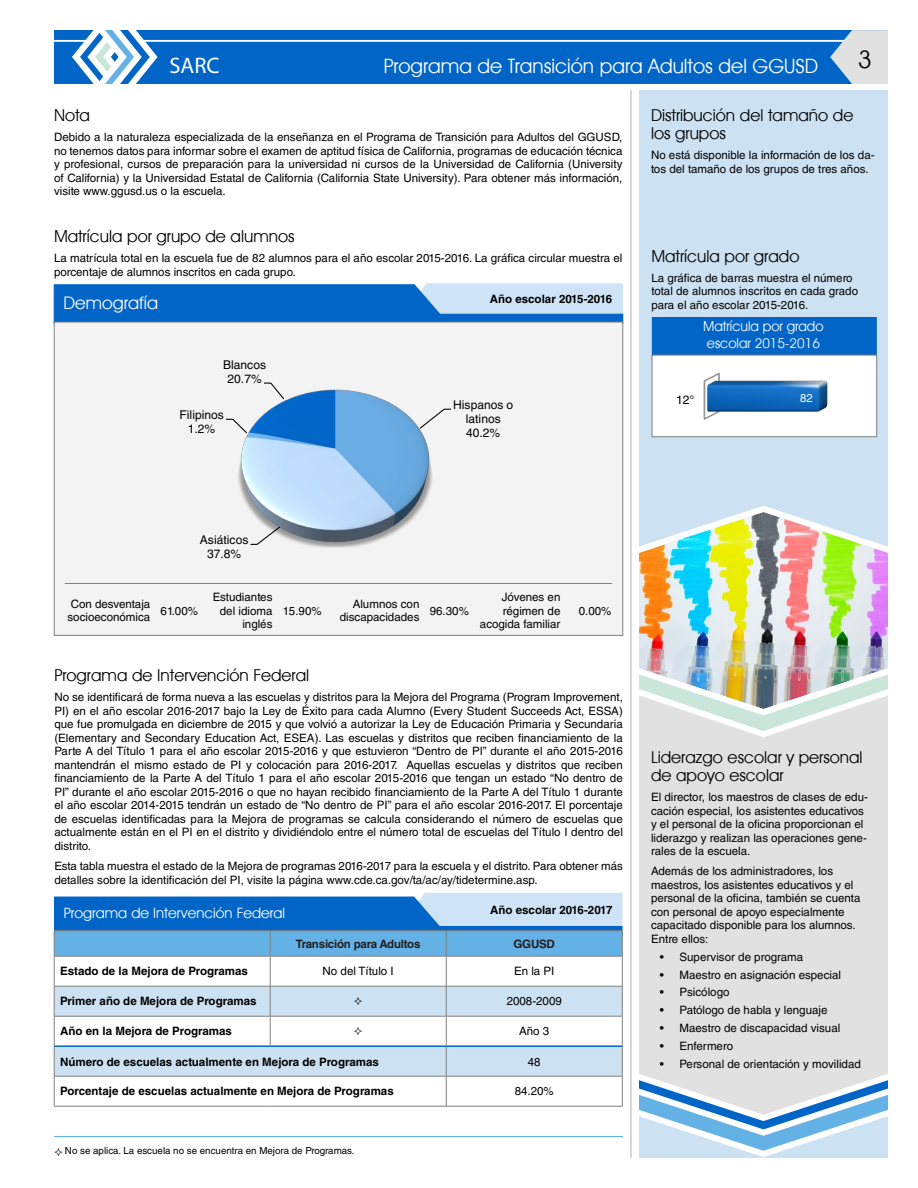
<style>
.page{position:relative;width:918px;height:1188px;background:#fff}
.page>*{position:absolute;margin:0;border:0;box-sizing:border-box;transform-origin:0 0}
.t1{font:30px "Avant Garde T.";color:#010101}
.t2{font:24px "Avant Garde T.";color:#fff}
.t3{font:22.5px "Myriad Pro";color:#fff}
.t4{font:21px "Avant Garde T.";color:#fff}
.t5{font:19.8px/18px "Avant Garde T.";color:#010101}
.t6{font:17.25px "Avant Garde T.";color:#fff}
.t7{font:16.5px/16.5px "Avant Garde T.";color:#fff}
.t8{font:12px/13.8px "Helvetica LT Std";letter-spacing:-.005em;color:#000;text-align:center}
.t9{font:11.55px/13.5px "Helvetica LT Std";color:#010101}
.t10{font:700 11.55px "Helvetica LT Std";color:#010101}
.t11{font:700 11.55px "Helvetica LT Std";letter-spacing:-.02em;color:#231f20}
.t12{font:11.4px "Helvetica LT Std";color:#fff}
.t13{font:9.75px "Helvetica LT Std";color:#010101}
</style>
<div class="page">
<div style="left:639px;top:90px;width:249px;height:1068px;background:#cce1f2"></div>
<hr style="left:630px;top:90px;width:2px;height:1068px;background:#c8c8c8">
<div style="left:54px;top:30px;width:776px;height:54px;background:#0065c6"></div>
<hr style="left:54px;top:40px;width:834px;height:2px;background:#fff">
<svg style="left:830px;top:30px;width:58px;height:54px;background:#b7cadc"></svg>
<svg style="left:67px;top:30px;width:95px;height:54px"></svg>
<div style="left:631px;top:720px;width:257px;height:348px;background:#e1e1e1"></div>
<hr style="left:54px;top:1136px;width:569px;height:1px;background:#63b1e5">
<svg style="left:55px;top:957px;width:567px;height:149px"></svg>
<svg style="left:55px;top:987px;width:215px;height:89px;fill:#cce1f2"></svg>
<svg style="left:54px;top:893px;width:569px;height:63px;background:#579fdb"></svg>
<hr style="left:54px;top:956px;width:1px;height:30px;background:#808080">
<hr style="left:54px;top:956px;width:216px;height:1px;background:#808080">
<hr style="left:270px;top:956px;width:1px;height:30px;background:#808080">
<hr style="left:270px;top:956px;width:176px;height:1px;background:#808080">
<hr style="left:446px;top:956px;width:1px;height:30px;background:#808080">
<hr style="left:446px;top:956px;width:177px;height:1px;background:#808080">
<hr style="left:622px;top:956px;width:1px;height:30px;background:#808080">
<hr style="left:54px;top:986px;width:1px;height:30px;background:#808080">
<hr style="left:54px;top:986px;width:216px;height:1px;background:#808080">
<hr style="left:622px;top:986px;width:1px;height:30px;background:#808080">
<hr style="left:54px;top:1016px;width:1px;height:30px;background:#808080">
<hr style="left:54px;top:1016px;width:216px;height:1px;background:#808080">
<hr style="left:622px;top:1016px;width:1px;height:30px;background:#808080">
<hr style="left:54px;top:1046px;width:1px;height:30px;background:#808080">
<hr style="left:622px;top:1046px;width:1px;height:30px;background:#808080">
<hr style="left:54px;top:1076px;width:1px;height:30px;background:#808080">
<hr style="left:54px;top:1076px;width:216px;height:1px;background:#808080">
<hr style="left:270px;top:1076px;width:176px;height:1px;background:#808080">
<hr style="left:54px;top:1106px;width:216px;height:1px;background:#808080">
<hr style="left:270px;top:1106px;width:176px;height:1px;background:#808080">
<hr style="left:446px;top:1076px;width:1px;height:30px;background:#808080">
<hr style="left:446px;top:1076px;width:177px;height:1px;background:#808080">
<hr style="left:622px;top:1076px;width:1px;height:30px;background:#808080">
<hr style="left:446px;top:1106px;width:177px;height:1px;background:#808080">
<hr style="left:54px;top:1045px;width:216px;height:2px;background:#0065c6">
<svg style="left:631px;top:1068px;width:257px;height:90px"></svg>
<img style="left:631px;top:501px;width:257px;height:219px">
<svg style="left:54px;top:283px;width:569px;height:39px;background:#3e8ad3"></svg>
<div style="left:54px;top:322px;width:569px;height:314px;background:#f3f3f3;border:1px solid #808080"></div>
<hr style="left:65px;top:583px;width:547px;height:1px;background:#808080">
<svg style="left:226px;top:382px;width:225px;height:164px"></svg>
<svg style="left:652px;top:317px;width:225px;height:120px;background:#8bb7e2"></svg>
<img style="left:703px;top:371px;width:157px;height:50px">
<svg style="left:270px;top:986px;width:352px;height:90px"></svg>
<h3 class="t3" style="left:170px;top:51px;width:52px">SARC</h3>
<h2 class="t2" style="left:384px;top:53px;width:436px">Programa de Transición para Adultos del GGUSD</h2>
<h1 class="t1" style="left:858px;top:44px;width:16px">3</h1>
<h3 class="t5" style="left:54px;top:106px;width:38px">Nota</h3>
<p class="t9" style="left:54px;top:130px;width:570px;text-align:justify">Debido a la naturaleza especializada de la enseñanza en el Programa de Transición para Adultos del GGUSD, no tenemos datos para informar sobre el examen de aptitud física de California, programas de educación técnica y profesional, cursos de preparación para la universidad ni cursos de la Universidad de California (University of California) y la Universidad Estatal de California (California State University). Para obtener más información, visite www.ggusd.us o la escuela.</p>
<h3 class="t5" style="left:54px;top:227px;width:242px">Matrícula por grupo de alumnos</h3>
<p class="t9" style="left:54px;top:251px;width:570px">La matrícula total en la escuela fue de 82 alumnos para el año escolar 2015-2016. La gráfica circular muestra el porcentaje de alumnos inscritos en cada grupo.</p>
<h3 class="t4" style="left:64px;top:292px;width:96px">Demografía</h3>
<p class="t10" style="left:490px;top:292px;width:124px">Año escolar 2015-2016</p>
<p class="t8" style="left:223px;top:358px;width:44px">Blancos<br>20.7%</p>
<p class="t8" style="left:180px;top:408px;width:46px">Filipinos<br>1.2%</p>
<p class="t8" style="left:453px;top:398px;width:61px">Hispanos o latinos<br>40.2%</p>
<h3 class="t5" style="left:651px;top:106px;width:204px">Distribución del tamaño de los grupos</h3>
<p class="t9" style="left:651px;top:148px;width:225px">No está disponible la información de los da&shy;tos del tamaño de los grupos de tres años.</p>
<h3 class="t5" style="left:651px;top:247px;width:149px">Matrícula por grado</h3>
<p class="t9" style="left:651px;top:271px;width:208px">La gráfica de barras muestra el número total de alumnos inscritos en cada grado para el año escolar 2015-2016.</p>
<h3 class="t7" style="left:703px;top:318px;width:122px">Matrícula por grado escolar 2015-2016</h3>
<p class="t8" style="left:676px;top:393px;width:20px">12°</p>
<p class="t12" style="left:800px;top:392px;width:14px">82</p>
<p class="t8" style="left:200px;top:533px;width:50px">Asiáticos<br>37.8%</p>
<p class="t9" style="left:68px;top:597px;width:84px">Con desventaja socioeconómica</p>
<p class="t9" style="left:161px;top:604px;width:39px">61.00%</p>
<p class="t9" style="left:213px;top:590px;width:61px;text-align:right">Estudiantes del idioma inglés</p>
<p class="t9" style="left:283px;top:604px;width:40px">15.90%</p>
<p class="t9" style="left:340px;top:597px;width:81px;text-align:right">Alumnos con discapacidades</p>
<p class="t9" style="left:430px;top:604px;width:41px">96.30%</p>
<p class="t9" style="left:480px;top:590px;width:82px;text-align:right">Jóvenes en régimen de acogida familiar</p>
<p class="t9" style="left:579px;top:604px;width:34px">0.00%</p>
<h3 class="t5" style="left:54px;top:666px;width:256px">Programa de Intervención Federal</h3>
<p class="t9" style="left:54px;top:691px;width:570px;text-align:justify">No se identificará de forma nueva a las escuelas y distritos para la Mejora del Programa (Program Improvement, PI) en el año escolar 2016-2017 bajo la Ley de Éxito para cada Alumno (Every Student Succeeds Act, ESSA) que fue promulgada en diciembre de 2015 y que volvió a autorizar la Ley de Educación Primaria y Secundaria (Elementary and Secondary Education Act, ESEA). Las escuelas y distritos que reciben financiamiento de la Parte A del Título 1 para el año escolar 2015-2016 y que estuvieron “Dentro de PI” durante el año 2015-2016 mantendrán el mismo estado de PI y colocación para 2016-2017. Aquellas escuelas y distritos que reciben financiamiento de la Parte A del Título 1 para el año escolar 2015-2016 que tengan un estado “No dentro de PI” durante el año escolar 2015-2016 o que no hayan recibido financiamiento de la Parte A del Título 1 durante el año escolar 2014-2015 tendrán un estado de “No dentro de PI” para el año escolar 2016-2017. El porcentaje de escuelas identificadas para la Mejora de programas se calcula considerando el número de escuelas que actualmente están en el PI en el distrito y dividiéndolo entre el número total de escuelas del Título I dentro del distrito.</p>
<p class="t9" style="left:54px;top:859px;width:570px">Esta tabla muestra el estado de la Mejora de programas 2016-2017 para la escuela y el distrito. Para obtener más detalles sobre la identificación del PI, visite la página www.cde.ca.gov/ta/ac/ay/tidetermine.asp.</p>
<h3 class="t6" style="left:64px;top:904px;width:223px">Programa de Intervención Federal</h3>
<p class="t10" style="left:490px;top:903px;width:124px">Año escolar 2016-2017</p>
<p class="t11" style="left:296px;top:937px;width:126px">Transición para Adultos</p>
<p class="t11" style="left:514px;top:937px;width:43px">GGUSD</p>
<p class="t10" style="left:60px;top:964px;width:189px">Estado de la Mejora de Programas</p>
<p class="t9" style="left:323px;top:965px;width:73px">No del Título I</p>
<p class="t9" style="left:514px;top:965px;width:42px">En la PI</p>
<p class="t10" style="left:60px;top:994px;width:198px">Primer año de Mejora de Programas</p>
<p class="t9" style="left:507px;top:995px;width:57px">2008-2009</p>
<p class="t10" style="left:60px;top:1024px;width:173px">Año en la Mejora de Programas</p>
<p class="t9" style="left:519px;top:1024px;width:32px">Año 3</p>
<p class="t10" style="left:60px;top:1055px;width:320px">Número de escuelas actualmente en Mejora de Programas</p>
<p class="t9" style="left:528px;top:1055px;width:14px">48</p>
<p class="t10" style="left:60px;top:1084px;width:335px">Porcentaje de escuelas actualmente en Mejora de Programas</p>
<p class="t9" style="left:515px;top:1085px;width:41px">84.20%</p>
<p class="t13" style="left:65px;top:1145px;width:291px">No se aplica. La escuela no se encuentra en Mejora de Programas.</p>
<h3 class="t5" style="left:651px;top:748px;width:213px">Liderazgo escolar y personal de apoyo escolar</h3>
<p class="t9" style="left:651px;top:790px;width:218px">El director, los maestros de clases de edu&shy;cación especial, los asistentes educativos y el personal de la oficina proporcionan el liderazgo y realizan las operaciones gene&shy;rales de la escuela.</p>
<p class="t9" style="left:651px;top:865px;width:211px">Además de los administradores, los maestros, los asistentes educativos y el personal de la oficina, también se cuenta con personal de apoyo especialmente capacitado disponible para los alumnos.<br>Entre ellos:</p>
<p class="t9" style="left:660px;top:950px;width:145px">• Supervisor de programa</p>
<p class="t9" style="left:660px;top:968px;width:183px">• Maestro en asignación especial</p>
<p class="t9" style="left:660px;top:986px;width:71px">• Psicólogo</p>
<p class="t9" style="left:660px;top:1003px;width:169px">• Patólogo de habla y lenguaje</p>
<p class="t9" style="left:660px;top:1021px;width:182px">• Maestro de discapacidad visual</p>
<p class="t9" style="left:660px;top:1039px;width:75px">• Enfermero</p>
<p class="t9" style="left:660px;top:1057px;width:202px">• Personal de orientación y movilidad</p>
</div>
